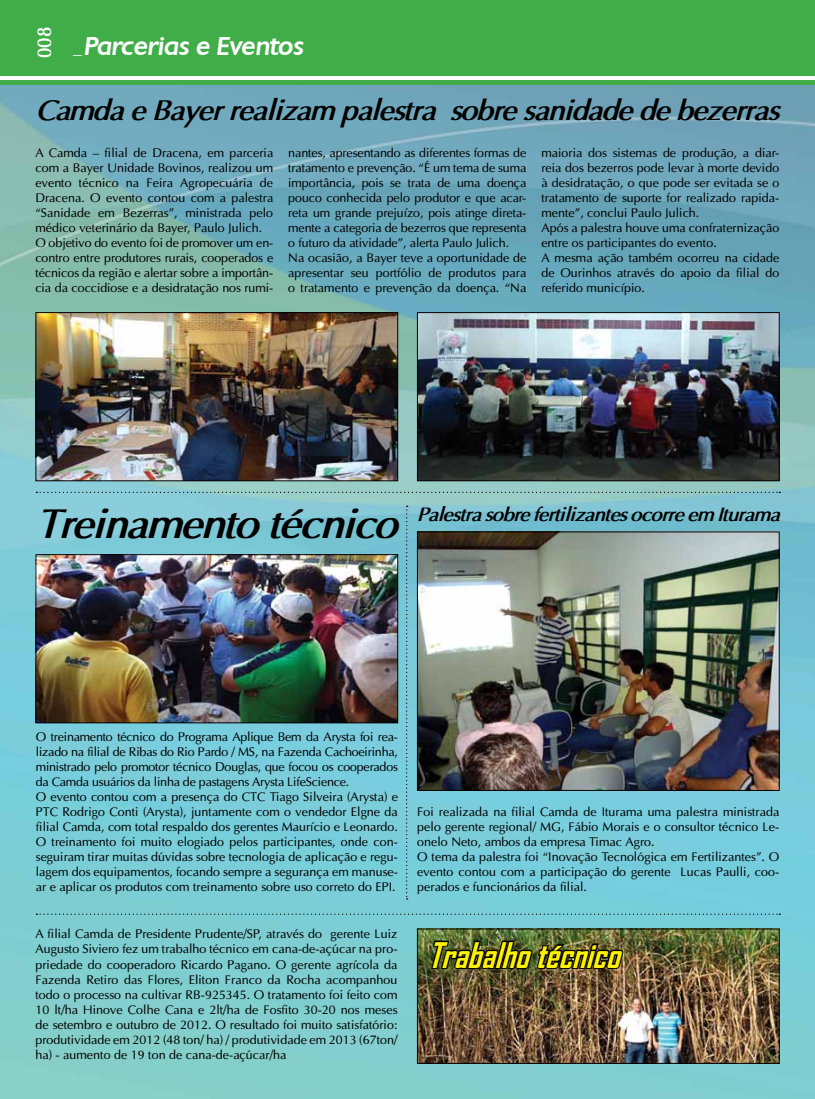
<style>
.page{position:relative;width:815px;height:1099px;background:#fff}
.page>*{position:absolute;margin:0;border:0;box-sizing:border-box;transform-origin:0 0}
.t1{font:italic 700 41.25px "Optima";color:#000}
.t2{font:italic 700 33.75px "Agency FB";color:#fff200}
.t3{font:italic 700 28.75px "Optima";color:#000}
.t4{font:italic 500 25px "Chantilly";letter-spacing:-.02em;color:#fff}
.t5{font:700 20px "Optima";color:#fff;scale:.87 1}
.t6{font:italic 700 19.38px "Optima";color:#000}
.t7{font:12.5px/15px "Optima";color:#000}
</style>
<div class="page">
<div style="left:0;top:0;width:815px;height:85px;background:#41ad49"></div>
<hr style="left:0;top:76px;width:815px;height:4px;background:#fff">
<img style="left:0;top:85px;width:815px;height:1013px">
<img style="left:38px;top:314px;width:358px;height:165px">
<div style="left:36px;top:312px;width:362px;height:169px;border:1px solid #000"></div>
<img style="left:38px;top:556px;width:358px;height:165px">
<div style="left:36px;top:554px;width:362px;height:169px;border:1px solid #000"></div>
<img style="left:419px;top:314px;width:358px;height:165px">
<div style="left:417px;top:312px;width:362px;height:169px;border:1px solid #000"></div>
<img style="left:419px;top:533px;width:358px;height:255px">
<div style="left:417px;top:531px;width:362px;height:259px;border:1px solid #000"></div>
<svg style="left:36px;top:491px;width:744px;height:2px"></svg>
<svg style="left:36px;top:913px;width:744px;height:1px"></svg>
<img style="left:419px;top:930px;width:358px;height:131px">
<div style="left:417px;top:928px;width:362px;height:135px;border:1px solid #000"></div>
<img style="left:429px;top:938px;width:196px;height:32px">
<svg style="left:406px;top:505px;width:2px;height:394px"></svg>
<h3 class="t5" style="left:32px;top:58px;width:38px;rotate:-90deg">008</h3>
<h3 class="t4" style="left:72px;top:30px;width:233px">_Parcerias e Eventos</h3>
<h3 class="t3" style="left:35px;top:93px;width:755px">CamdaeBayerrealizam palestra sobresanidadedebezerras</h3>
<p class="t7" style="left:288px;top:145px;width:240px">nantes, apresentando as diferentes formas de tratamento e prevenção. “É um tema de suma importância, pois se trata de uma doença pouco conhecida pelo produtor e que acar&shy;reta um grande prejuízo, pois atinge direta&shy;mente a categoria de bezerros que representa o futuro da atividade”, alerta Paulo Julich.<br>Na ocasião, a Bayer teve a oportunidade de apresentar seu portfólio de produtos para o tratamento e prevenção da doença. “Na</p>
<p class="t7" style="left:541px;top:145px;width:240px">maioria dos sistemas de produção, a diar&shy;reia dos bezerros pode levar à morte devido à desidratação, o que pode ser evitada se o tratamento de suporte for realizado rapida&shy;mente”, conclui Paulo Julich.<br>Após a palestra houve uma confraternização entre os participantes do evento.<br>A mesma ação também ocorreu na cidade de Ourinhos através do apoio da filial do referido município.</p>
<p class="t7" style="left:35px;top:145px;width:239px">A Camda – filial de Dracena, em parceria com a Bayer Unidade Bovinos, realizou um evento técnico na Feira Agropecuária de Dracena. O evento contou com a palestra “Sanidade em Bezerras”, ministrada pelo médico veterinário da Bayer, Paulo Julich.<br>O objetivo do evento foi de promover um en&shy;contro entre produtores rurais, cooperados e técnicos da região e alertar sobre a importân&shy;cia da coccidiose e a desidratação nos rumi-</p>
<h1 class="t1" style="left:35px;top:498px;width:377px">Treinamentotécnico</h1>
<h3 class="t6" style="left:417px;top:502px;width:371px">Palestrasobrefertilizantesocorreem Iturama</h3>
<p class="t7" style="left:36px;top:729px;width:364px">O treinamento técnico do Programa Aplique Bem da Arysta foi rea&shy;lizado na filial de Ribas do Rio Pardo / MS, na Fazenda Cachoeirinha, ministrado pelo promotor técnico Douglas, que focou os cooperados da Camda usuários da linha de pastagens Arysta LifeScience.<br>O evento contou com a presença do CTC Tiago Silveira (Arysta) e PTC Rodrigo Conti (Arysta), juntamente com o vendedor Elgne da filial Camda, com total respaldo dos gerentes Maurício e Leonardo.<br>O treinamento foi muito elogiado pelos participantes, onde con&shy;seguiram tirar muitas dúvidas sobre tecnologia de aplicação e regu&shy;lagem dos equipamentos, focando sempre a segurança em manuse&shy;ar e aplicar os produtos com treinamento sobre uso correto do EPI.</p>
<p class="t7" style="left:35px;top:926px;width:364px;text-align:justify">A filial Camda de Presidente Prudente/SP, através do gerente Luiz Augusto Siviero fez um trabalho técnico em cana-de-açúcar na pro&shy;priedade do cooperadoro Ricardo Pagano. O gerente agrícola da Fazenda Retiro das Flores, Eliton Franco da Rocha acompanhou todo o processo na cultivar RB-925345. O tratamento foi feito com 10 lt/ha Hinove Colhe Cana e 2lt/ha de Fosfito 30-20 nos meses de setembro e outubro de 2012. O resultado foi muito satisfatório: produtividade em 2012 (48 ton/ ha) / produtividade em 2013 (67ton/ ha) - aumento de 19 ton de cana-de-açúcar/ha</p>
<p class="t7" style="left:417px;top:804px;width:364px">Foi realizada na filial Camda de Iturama uma palestra ministrada pelo gerente regional/ MG, Fábio Morais e o consultor técnico Le&shy;onelo Neto, ambos da empresa Timac Agro.<br>O tema da palestra foi “Inovação Tecnológica em Fertilizantes”. O evento contou com a participação do gerente Lucas Paulli, coo&shy;perados e funcionários da filial.</p>
<h2 class="t2" style="left:428px;top:933px;width:204px">Trabalhotécnico</h2>
</div>
